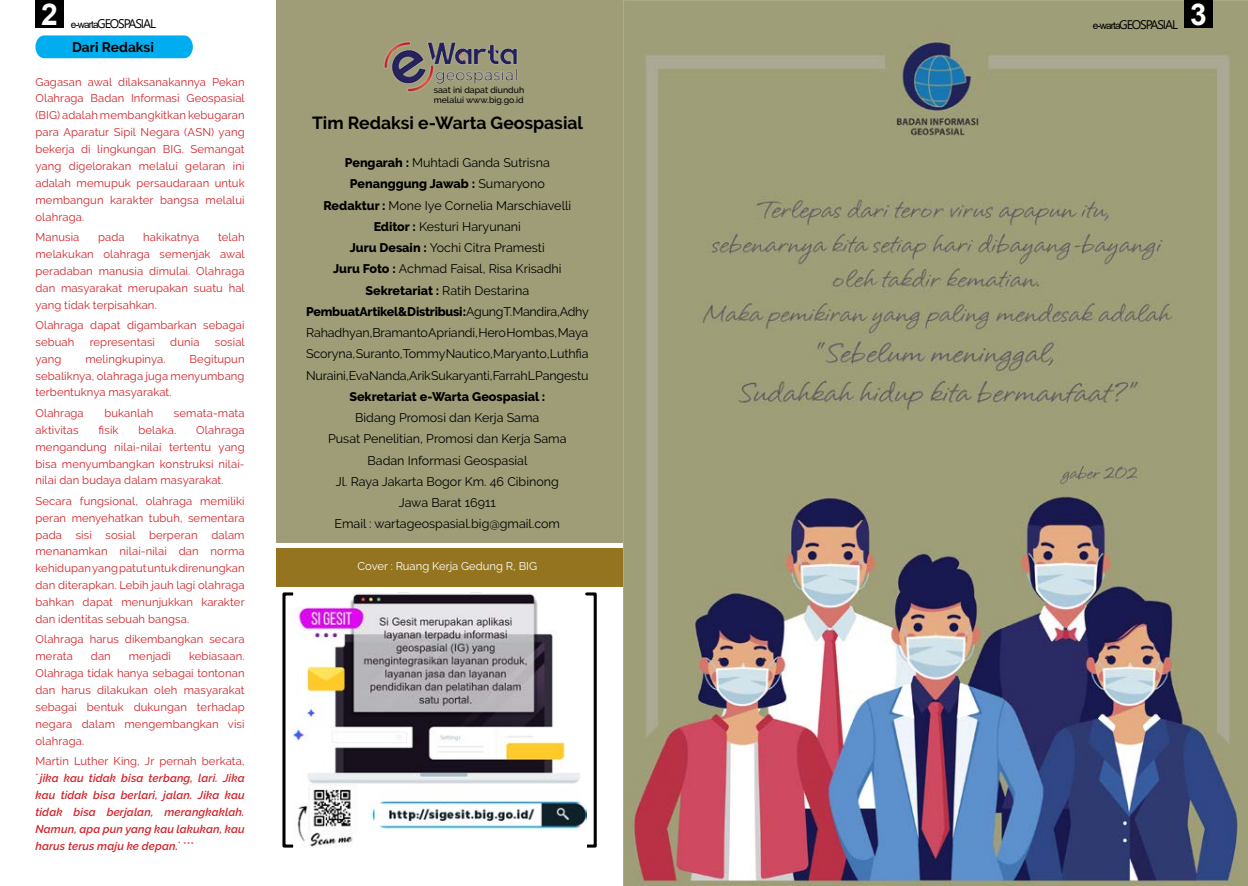
<style>
.page{position:relative;width:1248px;height:886px;background:#fff}
.page>*{position:absolute;margin:0;border:0;box-sizing:border-box;transform-origin:0 0}
.t1{font:700 30px "Arial";color:#fff}
.t2{font:700 17.5px "Raleway";color:#000}
.t3{font:700 13.75px "Raleway";color:#000}
.t4{font:12.5px/21.2px "Raleway";color:#000;text-align:center}
.t5{font:12.5px "Leelawadee UI";letter-spacing:-.09em;color:#000}
.t6{font:800 12.5px "Raleway";color:#000}
.t7{font:11.25px/16.9px "Raleway";letter-spacing:.01em;color:#d2232a;text-align:justify}
.t8{font:italic 600 11.25px/16.9px "Raleway";letter-spacing:.01em;color:#d2232a;text-align:justify}
.t9{font:11.25px "Raleway";color:#fff}
.t10{font:500 8.75px/10.5px "Raleway";color:#000}
.s1{font-family:"Arial";font-size:10px}
.s2{font-weight:400;font-style:normal}
.s3{font-weight:800}
</style>
<div class="page">
<img style="left:623px;top:1px;width:624px;height:885px">
<svg style="left:35px;top:35px;width:158px;height:23px;background:#0bb1ef"></svg>
<div style="left:276px;top:0;width:347px;height:542px;background:#9e9d77"></div>
<img style="left:383px;top:41px;width:135px;height:52px">
<div style="left:35px;top:1px;width:29px;height:27px;background:#000"></div>
<div style="left:1183px;top:1px;width:29px;height:27px;background:#000"></div>
<svg style="left:282px;top:592px;width:12px;height:256px"></svg>
<svg style="left:360px;top:592px;width:237px;height:256px"></svg>
<img style="left:294px;top:593px;width:292px;height:255px">
<div style="left:276px;top:548px;width:347px;height:38px;background:#94741f"></div>
<h1 class="t1" style="left:41px;top:-6px;width:18px">2</h1>
<p class="t5" style="left:71px;top:15px;width:86px"><span class="s1">e-warta</span>GEOSPASIAL</p>
<p class="t5" style="left:1092px;top:16px;width:86px"><span class="s1">e-warta</span>GEOSPASIAL</p>
<p class="t3" style="left:72px;top:39px;width:83px">Dari Redaksi</p>
<p class="t7" style="left:35px;top:73px;width:211px">Gagasan awal dilaksanakannya Pekan Olahraga Badan Informasi Geospasial (BIG) adalah membangkitkan kebugaran para Aparatur Sipil Negara (ASN) yang bekerja di lingkungan BIG. Semangat yang digelorakan melalui gelaran ini adalah memupuk persaudaraan untuk membangun karakter bangsa melalui olahraga.</p>
<p class="t7" style="left:35px;top:229px;width:45px">Manusia</p>
<p class="t7" style="left:98px;top:229px;width:28px">pada</p>
<p class="t7" style="left:143px;top:229px;width:58px">hakikatnya</p>
<p class="t7" style="left:35px;top:229px;width:211px;text-indent:183px">telah melakukan olahraga semenjak awal peradaban manusia dimulai. Olahraga dan masyarakat merupakan suatu hal yang tidak terpisahkan.</p>
<p class="t7" style="left:35px;top:316px;width:211px">Olahraga dapat digambarkan sebagai sebuah</p>
<p class="t7" style="left:90px;top:333px;width:67px">representasi</p>
<p class="t7" style="left:170px;top:333px;width:31px">dunia</p>
<p class="t7" style="left:215px;top:333px;width:31px">sosial</p>
<p class="t7" style="left:35px;top:350px;width:27px">yang</p>
<p class="t7" style="left:85px;top:350px;width:82px">melingkupinya.</p>
<p class="t7" style="left:35px;top:350px;width:211px;text-indent:154px">Begitupun sebaliknya, olahraga juga menyumbang terbentuknya masyarakat.</p>
<p class="t7" style="left:35px;top:404px;width:50px">Olahraga</p>
<p class="t7" style="left:104px;top:404px;width:50px">bukanlah</p>
<p class="t7" style="left:174px;top:404px;width:72px">semata-mata</p>
<p class="t7" style="left:35px;top:421px;width:45px">aktivitas</p>
<p class="t7" style="left:99px;top:421px;width:21px">fisik</p>
<p class="t7" style="left:138px;top:421px;width:39px">belaka.</p>
<p class="t7" style="left:35px;top:421px;width:211px;text-indent:161px">Olahraga mengandung nilai-nilai tertentu yang bisa menyumbangkan konstruksi nilai&shy;nilai dan budaya dalam masyarakat.</p>
<p class="t7" style="left:35px;top:492px;width:211px">Secara fungsional, olahraga memiliki peran menyehatkan tubuh, sementara pada sisi sosial berperan dalam menanamkan nilai-nilai dan norma kehidupan yang patut untuk direnungkan dan diterapkan. Lebih jauh lagi olahraga bahkan dapat menunjukkan karakter dan identitas sebuah bangsa.</p>
<p class="t7" style="left:35px;top:631px;width:211px">Olahraga harus dikembangkan secara merata</p>
<p class="t7" style="left:35px;top:648px;width:211px;text-indent:154px">kebiasaan.<br>Olahraga tidak hanya sebagai tontonan dan harus dilakukan oleh masyarakat sebagai bentuk dukungan terhadap negara dalam mengembangkan visi olahraga.</p>
<p class="t7" style="left:35px;top:753px;width:211px">Martin Luther King, Jr pernah berkata,</p>
<p class="t8" style="left:35px;top:769px;width:211px">` jika kau tidak bisa terbang, lari. Jika kau tidak bisa berlari, jalan. Jika kau tidak bisa berjalan, merangkaklah.<br>Namun, apa pun yang kau lakukan, kau harus terus maju ke depan.` <span class="s2">***</span></p>
<p class="t7" style="left:91px;top:648px;width:21px">dan</p>
<p class="t7" style="left:129px;top:648px;width:44px">menjadi</p>
<p class="t10" style="left:433px;top:84px;width:92px">saat ini dapat diunduh melalui www.big.go.id</p>
<h2 class="t2" style="left:312px;top:113px;width:272px">Tim Redaksi e-Warta Geospasial</h2>
<p class="t4" style="left:306px;top:152px;width:284px"><span class="s3">Pengarah :</span> Muhtadi Ganda Sutrisna <span class="s3">Penanggung Jawab :</span> Sumaryono<br><span class="s3">Redaktur :</span> Mone Iye Cornelia Marschiavelli <span class="s3">Editor :</span> Kesturi Haryunani<br><span class="s3">Juru Desain :</span> Yochi Citra Pramesti<br><span class="s3">Juru Foto :</span> Achmad Faisal, Risa Krisadhi <span class="s3">Sekretariat :</span> Ratih Destarina<br><span class="s3">Pembuat Artikel &amp; Distribusi :</span> Agung T. Mandira, Adhy Rahadhyan,Bramanto Apriandi, Hero Hombas, Maya Scoryna, Suranto, Tommy Nautico, Maryanto, Luthfia Nuraini, Eva Nanda, Arik Sukaryanti, Farrah L Pangestu</p>
<p class="t6" style="left:349px;top:389px;width:197px">Sekretariat e-Warta Geospasial :</p>
<p class="t4" style="left:328px;top:407px;width:240px">Bidang Promosi dan Kerja Sama<br>Pusat Penelitian, Promosi dan Kerja Sama<br>Badan Informasi Geospasial<br>Jl. Raya Jakarta Bogor Km. 46 Cibinong<br>Jawa Barat 16911<br>Email : wartageospasial.big@gmail.com</p>
<p class="t9" style="left:357px;top:559px;width:181px">Cover : Ruang Kerja Gedung R, BIG</p>
<h1 class="t1" style="left:1189px;top:-6px;width:18px">3</h1>
</div>
